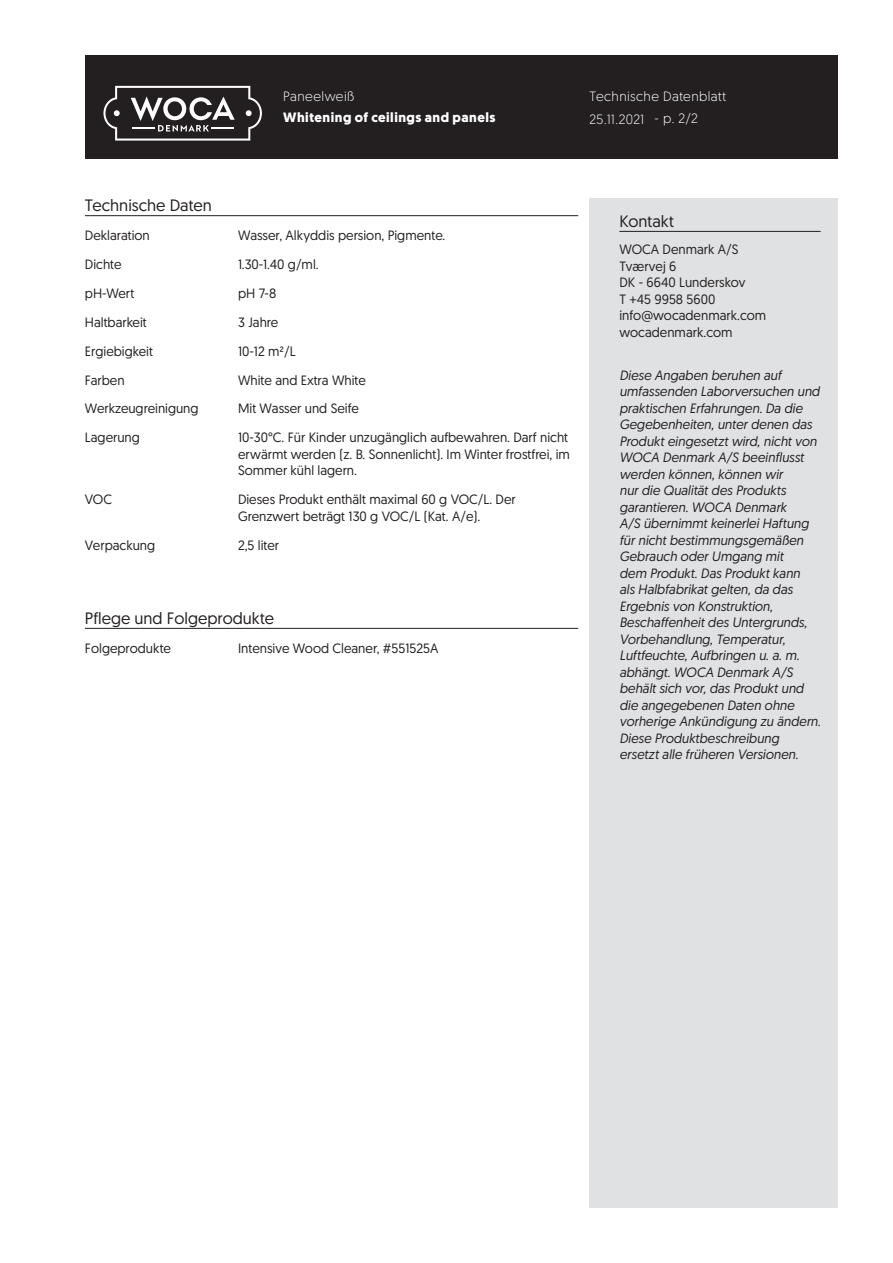
<style>
.page{position:relative;width:893px;height:1263px;background:#fff}
.page>*{position:absolute;margin:0;border:0;box-sizing:border-box;transform-origin:0 0}
.skyBodyHdn{font:16.5px "Geomanist";color:#231f20}
.skyContactHdnBodytex{font:16.5px "Geomanist";color:#231f20}
.skyDisclaimerTxtBody{font:italic 13.5px/16.5px "Geomanist";color:#231f20}
.skyBodyTxt{font:13.5px/16.5px "Geomanist";color:#231f20}
.skyBodyCap{font:13.5px "Geomanist";color:#231f20}
.skyWhiteHdnBodytext{font:300 13.5px "Geomanist";letter-spacing:.03em;color:#fff}
.skyWhiteBoldHdnBodyt{font:700 13.5px "Geomanist";letter-spacing:.04em;color:#fff}
</style>
<div class="page">
<div style="left:85px;top:55px;width:753px;height:104px;background:#231f20"></div>
<div style="left:590px;top:198px;width:248px;height:1010px;background:#e0e1e3"></div>
<hr style="left:619px;top:231px;width:202px;height:1px;background:#231f20">
<hr style="left:85px;top:215px;width:493px;height:1px;background:#231f20">
<hr style="left:85px;top:628px;width:493px;height:1px;background:#231f20">
<svg style="left:103px;top:86px;width:159px;height:55px"></svg>
<p class="skyWhiteHdnBodytext" style="left:283px;top:87px;width:73px">Paneelweiß</p>
<p class="skyWhiteBoldHdnBodyt" style="left:283px;top:108px;width:214px">Whitening of ceilings and panels</p>
<p class="skyWhiteHdnBodytext" style="left:590px;top:87px;width:138px">Technische Datenblatt</p>
<p class="skyWhiteHdnBodytext" style="left:590px;top:110px;width:56px">25.11.2021</p>
<p class="skyWhiteHdnBodytext" style="left:655px;top:110px;width:45px">- p. 2/2</p>
<p class="skyBodyHdn" style="left:85px;top:195px;width:128px">Technische Daten</p>
<p class="skyBodyCap" style="left:85px;top:227px;width:66px">Deklaration</p>
<p class="skyBodyTxt" style="left:238px;top:227px;width:209px">Wasser, Alkyddis persion, Pigmente.</p>
<p class="skyBodyCap" style="left:85px;top:255px;width:38px">Dichte</p>
<p class="skyBodyTxt" style="left:238px;top:256px;width:82px">1.30-1.40 g/ml.</p>
<p class="skyBodyCap" style="left:85px;top:284px;width:51px">pH-Wert</p>
<p class="skyBodyTxt" style="left:238px;top:284px;width:40px">pH 7-8</p>
<p class="skyBodyCap" style="left:85px;top:313px;width:63px">Haltbarkeit</p>
<p class="skyBodyTxt" style="left:238px;top:313px;width:42px">3 Jahre</p>
<p class="skyBodyCap" style="left:85px;top:342px;width:69px">Ergiebigkeit</p>
<p class="skyBodyTxt" style="left:238px;top:342px;width:59px">10-12 m²/L</p>
<p class="skyBodyCap" style="left:85px;top:371px;width:41px">Farben</p>
<p class="skyBodyTxt" style="left:238px;top:371px;width:129px">White and Extra White</p>
<p class="skyBodyCap" style="left:85px;top:400px;width:115px">Werkzeugreinigung</p>
<p class="skyBodyTxt" style="left:238px;top:400px;width:122px">Mit Wasser und Seife</p>
<p class="skyBodyCap" style="left:85px;top:429px;width:56px">Lagerung</p>
<p class="skyBodyTxt" style="left:238px;top:429px;width:333px">10-30°C. Für Kinder unzugänglich aufbewahren. Darf nicht erwärmt werden (z. B. Sonnenlicht). Im Winter frostfrei, im<br>Sommer kühl lagern.</p>
<p class="skyBodyCap" style="left:85px;top:491px;width:29px">VOC</p>
<p class="skyBodyTxt" style="left:238px;top:491px;width:279px">Dieses Produkt enthält maximal 60 g VOC/L. Der<br>Grenzwert beträgt 130 g VOC/L (Kat. A/e).</p>
<p class="skyBodyCap" style="left:85px;top:536px;width:72px">Verpackung</p>
<p class="skyBodyTxt" style="left:238px;top:536px;width:43px">2,5 liter</p>
<p class="skyBodyHdn" style="left:85px;top:607px;width:191px">Pflege und Folgeprodukte</p>
<p class="skyBodyCap" style="left:85px;top:639px;width:88px">Folgeprodukte</p>
<p class="skyBodyTxt" style="left:238px;top:639px;width:202px">Intensive Wood Cleaner, #551525A</p>
<p class="skyContactHdnBodytex" style="left:619px;top:210px;width:56px">Kontakt</p>
<p class="skyBodyTxt" style="left:619px;top:241px;width:121px">WOCA Denmark A/S</p>
<p class="skyBodyTxt" style="left:619px;top:257px;width:59px">Tværvej 6</p>
<p class="skyBodyTxt" style="left:619px;top:274px;width:127px">DK - 6640 Lunderskov</p>
<p class="skyBodyTxt" style="left:619px;top:290px;width:97px">T +45 9958 5600</p>
<p class="skyBodyTxt" style="left:619px;top:307px;width:148px">info@wocadenmark.com</p>
<p class="skyBodyTxt" style="left:619px;top:323px;width:115px">wocadenmark.com</p>
<p class="skyDisclaimerTxtBody" style="left:619px;top:366px;width:203px">Diese Angaben beruhen auf umfassenden Laborversuchen und praktischen Erfahrungen. Da die<br>Gegebenheiten, unter denen das<br>Produkt eingesetzt wird, nicht von<br>WOCA Denmark A/S beeinflusst werden können, können wir<br>nur die Qualität des Produkts garantieren. WOCA Denmark<br>A/S übernimmt keinerlei Haftung für nicht bestimmungsgemäßen<br>Gebrauch oder Umgang mit<br>dem Produkt. Das Produkt kann<br>als Halbfabrikat gelten, da das<br>Ergebnis von Konstruktion,<br>Beschaffenheit des Untergrunds,<br>Vorbehandlung, Temperatur,<br>Luftfeuchte, Aufbringen u. a. m. abhängt. WOCA Denmark A/S behält sich vor, das Produkt und die angegebenen Daten ohne vorherige Ankündigung zu ändern.<br>Diese Produktbeschreibung ersetzt alle früheren Versionen.</p>
</div>
